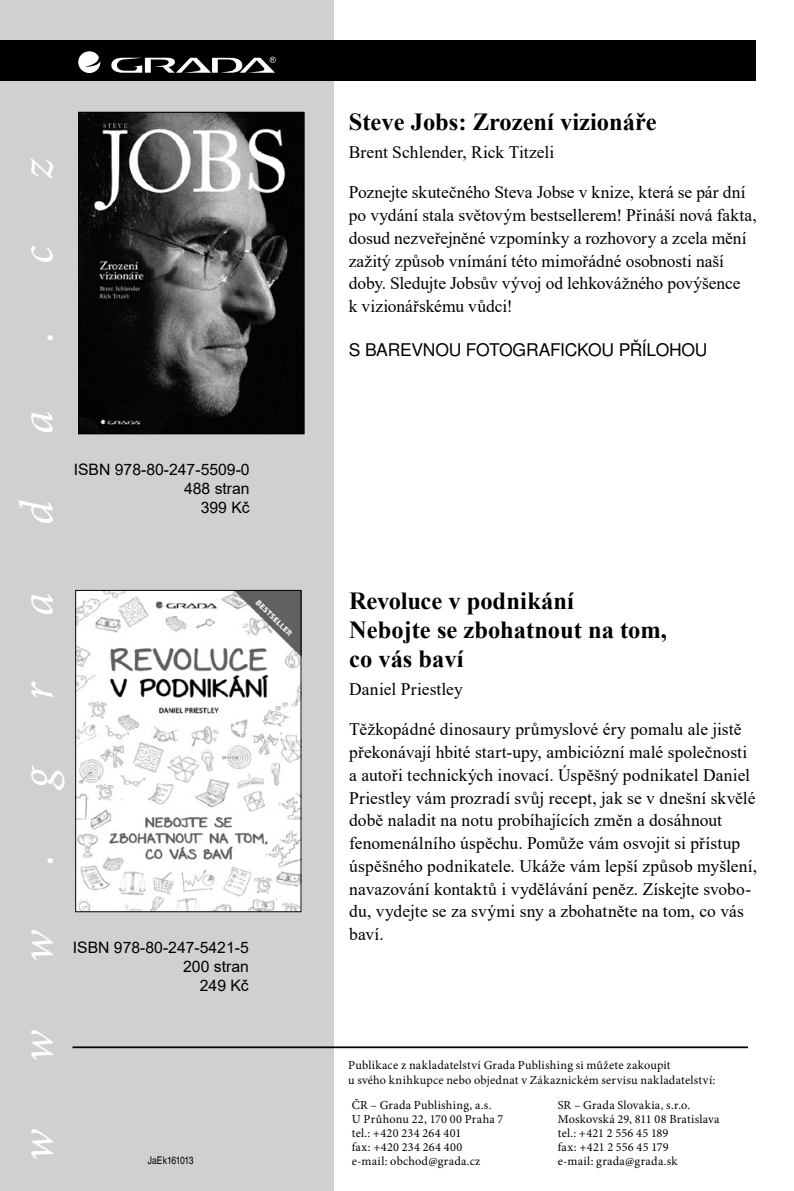
<style>
.page{position:relative;width:794px;height:1191px;background:#fff}
.page>*{position:absolute;margin:0;border:0;box-sizing:border-box;transform-origin:0 0}
.t1{font:italic 47.25px "Minion Pro";color:#fff}
.t2{font:700 24.5px/29.4px "Times New Roman";color:#000}
.t3{font:17.5px/22.8px "Times New Roman";color:#000}
.t4{font:17.5px "Nimbus Sans LOT";letter-spacing:-.015em;color:#000}
.t5{font:15.75px/18.9px "Arial";color:#000;text-align:right}
.t6{font:12.25px/14px "Minion Pro";letter-spacing:.02em;color:#000}
.t7{font:condensed 10.5px "Nimbus Sans LOT";letter-spacing:-.03em;color:#000}
</style>
<div class="page">
<div style="left:0;top:0;width:334px;height:1191px;background:#d0d0d0"></div>
<div style="left:0;top:40px;width:756px;height:41px;background:#000"></div>
<hr style="left:72px;top:1046px;width:676px;height:2px;background:#000">
<svg style="left:111px;top:57px;width:165px;height:16px"></svg>
<svg style="left:78px;top:51px;width:22px;height:22px"></svg>
<img style="left:80px;top:114px;width:222px;height:318px">
<div style="left:78px;top:112px;width:226px;height:322px;border:1px solid #000"></div>
<img style="left:77px;top:592px;width:222px;height:318px">
<div style="left:75px;top:590px;width:226px;height:322px;border:1px solid #000"></div>
<p class="t1" style="left:5px;top:179px;width:22px;rotate:-90deg">z</p>
<p class="t1" style="left:5px;top:264px;width:20px;rotate:-90deg">c</p>
<p class="t1" style="left:5px;top:342px;width:13px;rotate:-90deg">.</p>
<p class="t1" style="left:5px;top:433px;width:25px;rotate:-90deg">a</p>
<p class="t1" style="left:5px;top:525px;width:26px;rotate:-90deg">d</p>
<p class="t5" style="left:74px;top:460px;width:177px">ISBN 978-80-247-5509-0<br>488 stran<br>399 Kč</p>
<p class="t1" style="left:5px;top:616px;width:25px;rotate:-90deg">a</p>
<p class="t1" style="left:5px;top:699px;width:20px;rotate:-90deg">r</p>
<p class="t1" style="left:5px;top:787px;width:26px;rotate:-90deg">g</p>
<p class="t1" style="left:5px;top:865px;width:13px;rotate:-90deg">.</p>
<p class="t1" style="left:5px;top:961px;width:33px;rotate:-90deg">w</p>
<p class="t1" style="left:5px;top:1061px;width:33px;rotate:-90deg">w</p>
<p class="t5" style="left:73px;top:938px;width:177px">ISBN 978-80-247-5421-5<br>200 stran<br>249 Kč</p>
<p class="t1" style="left:5px;top:1161px;width:33px;rotate:-90deg">w</p>
<p class="t7" style="left:148px;top:1154px;width:47px">JaEk161013</p>
<p class="t2" style="left:349px;top:107px;width:309px">Steve Jobs: Zrození vizionáře</p>
<p class="t3" style="left:349px;top:140px;width:207px">Brent Schlender, Rick Titzeli</p>
<p class="t3" style="left:349px;top:181px;width:409px">Poznejte skutečného Steva Jobse v knize, která se pár dní po vydání stala světovým bestsellerem! Přináší nová fakta, dosud nezveřejněné vzpomínky a rozhovory a zcela mění zažitý způsob vnímání této mimořádné osobnosti naší doby. Sledujte Jobsův vývoj od lehkovážného povýšence<br>k vizionářskému vůdci!</p>
<p class="t4" style="left:349px;top:339px;width:360px">S BAREVNOU FOTOGRAFICKOU PŘÍLOHOU</p>
<p class="t2" style="left:349px;top:585px;width:319px">Revoluce v podnikání<br>Nebojte se zbohatnout na tom, co vás baví</p>
<p class="t3" style="left:349px;top:677px;width:115px">Daniel Priestley</p>
<p class="t3" style="left:349px;top:717px;width:409px">Těžkopádné dinosaury průmyslové éry pomalu ale jistě překonávají hbité start-upy, ambiciózní malé společnosti a autoři technických inovací. Úspěšný podnikatel Daniel Priestley vám prozradí svůj recept, jak se v dnešní skvělé době naladit na notu probíhajících změn a dosáhnout fenomenálního úspěchu. Pomůže vám osvojit si přístup úspěšného podnikatele. Ukáže vám lepší způsob myšlení, navazování kontaktů i vydělávání peněz. Získejte svobo&shy;du, vydejte se za svými sny a zbohatněte na tom, co vás baví.</p>
<p class="t6" style="left:348px;top:1058px;width:369px;line-height:14.7px">Publikace z nakladatelství Grada Publishing si můžete zakoupit<br>u svého knihkupce nebo objednat v Zákaznickém servisu nakladatelství:</p>
<p class="t6" style="left:352px;top:1097px;width:153px">ČR – Grada Publishing, a.s.<br>U Průhonu 22, 170 00 Praha 7 tel.: +420 234 264 401<br>fax: +420 234 264 400<br>e-mail: obchod@grada.cz</p>
<p class="t6" style="left:558px;top:1097px;width:163px">SR – Grada Slovakia, s.r.o.<br>Moskovská 29, 811 08 Bratislava tel.: +421 2 556 45 189<br>fax: +421 2 556 45 179</p>
<p class="t6" style="left:558px;top:1154px;width:121px">e-mail: grada@grada.sk</p>
</div>
